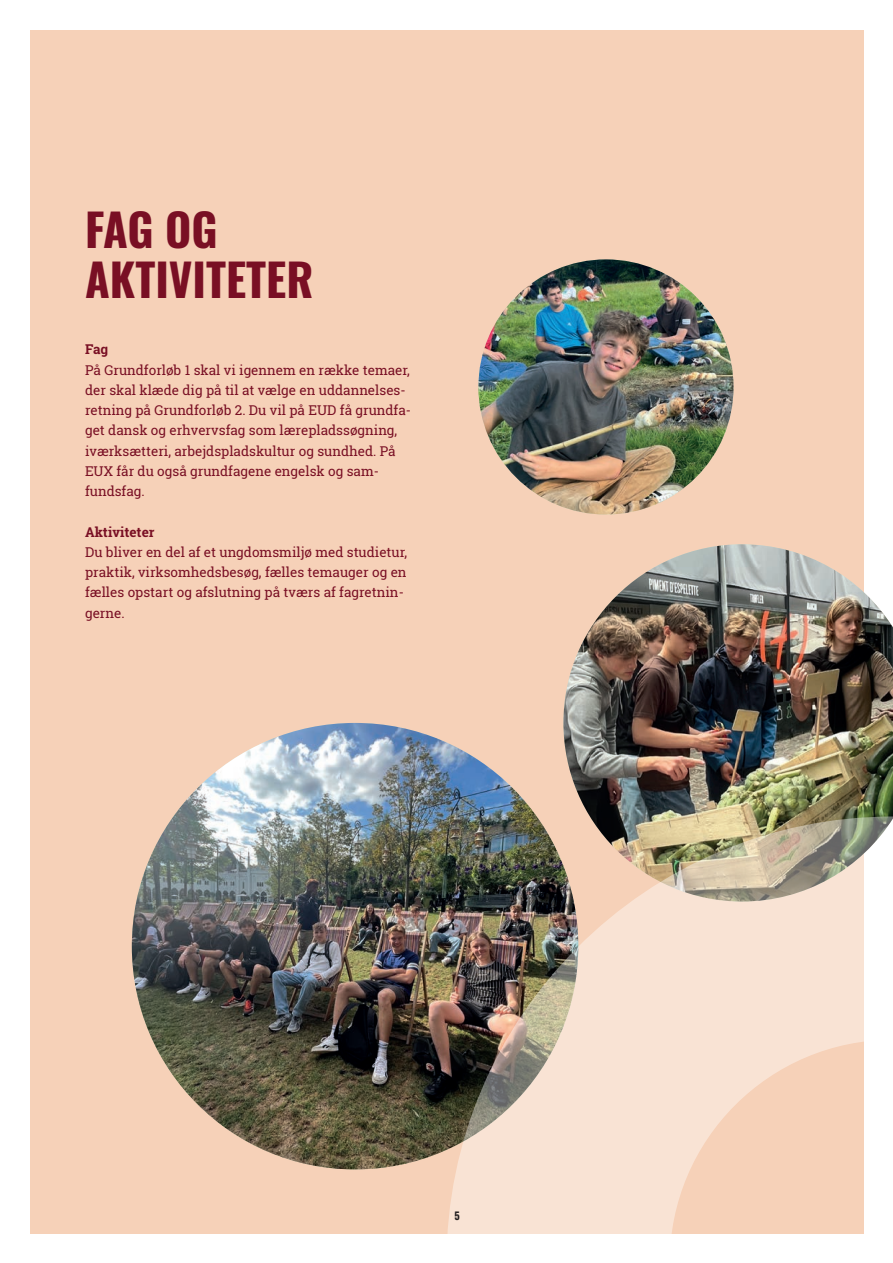
<style>
.page{position:relative;width:893px;height:1263px;background:#fff}
.page>*{position:absolute;margin:0;border:0;box-sizing:border-box;transform-origin:0 0}
.t1{font:700 45px/49.5px "Oswald";color:#790f24}
.t2{font:13.5px/20.2px "Roboto Slab";color:#790f24}
.t3{font:700 13.5px "Roboto Slab";color:#790f24}
.t4{font:700 10.5px "Oswald";color:#231f20}
</style>
<div class="page">
<div style="left:30px;top:30px;width:833px;height:1203px;background:#f6d1b8"></div>
<img style="left:478px;top:259px;width:255px;height:255px;border-radius:128px">
<img style="left:132px;top:723px;width:446px;height:446px;border-radius:223px">
<img style="left:563px;top:544px;width:330px;height:272px">
<img style="left:446px;top:816px;width:447px;height:418px">
<h1 class="t1" style="left:85px;top:208px;width:230px">FAG OG<br>AKTIVITETER</h1>
<p class="t3" style="left:85px;top:340px;width:25px">Fag</p>
<p class="t2" style="left:85px;top:359px;width:328px">På Grundforløb 1 skal vi igennem en række temaer, der skal klæde dig på til at vælge en uddannelses&shy;retning på Grundforløb 2. Du vil på EUD få grundfa&shy;get dansk og erhvervsfag som lærepladssøgning, iværksætteri, arbejdspladskultur og sundhed. På EUX får du også grundfagene engelsk og sam&shy;fundsfag.</p>
<p class="t3" style="left:85px;top:522px;width:71px">Aktiviteter</p>
<p class="t2" style="left:85px;top:542px;width:324px">Du bliver en del af et ungdomsmiljø med studietur, praktik, virksomhedsbesøg, fælles temauger og en fælles opstart og afslutning på tværs af fagretnin&shy;gerne.</p>
<p class="t4" style="left:454px;top:1211px;width:7px">5</p>
</div>
